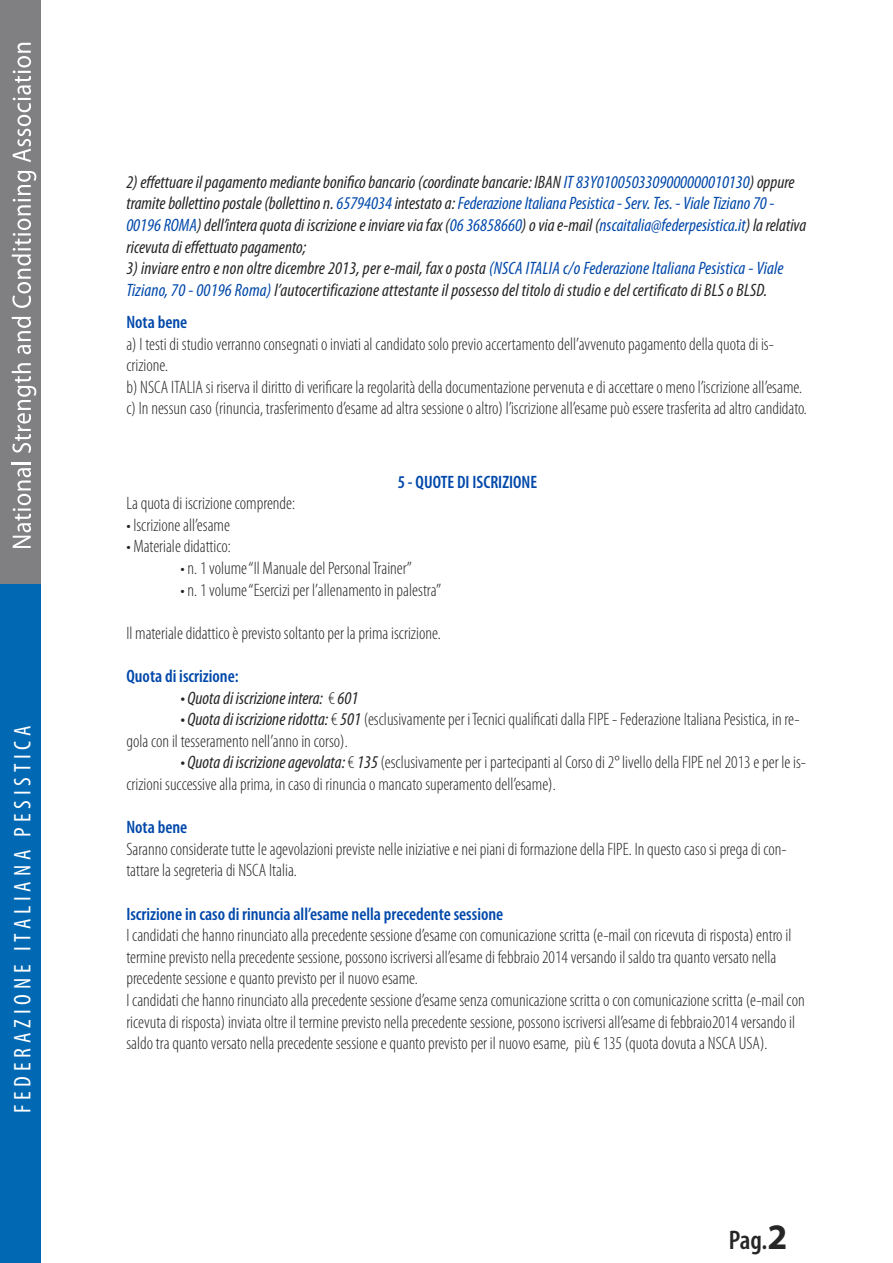
<style>
.page{position:relative;width:893px;height:1263px;background:#fff}
.page>*{position:absolute;margin:0;border:0;box-sizing:border-box;transform-origin:0 0}
.t1{font:600 condensed 27px "Myriad Pro";color:#272627}
.t2{font:condensed 24.15px "Myriad Pro";letter-spacing:.2em;color:#fff}
.t3{font:300 condensed 18px/21.6px "Myriad Pro";color:#272627}
.t4{font:italic condensed 18px/21.6px "Myriad Pro";color:#272627}
.t5{font:600 condensed 18px "Myriad Pro";color:#0048aa}
.s1{color:#0048aa}
.s2{font-weight:300;font-style:normal}
.s3{font-weight:400;font-style:italic}
.s4{font-weight:700;font-stretch:normal;font-size:36px}
</style>
<div class="page">
<div style="left:0;top:0;width:41px;height:585px;background:#808083"></div>
<div style="left:0;top:584px;width:41px;height:679px;background:#0168b3"></div>
<svg style="left:12px;top:462px;width:19px;height:86px"></svg>
<svg style="left:12px;top:363px;width:24px;height:90px"></svg>
<svg style="left:12px;top:317px;width:19px;height:37px"></svg>
<svg style="left:12px;top:171px;width:24px;height:137px"></svg>
<svg style="left:13px;top:43px;width:18px;height:119px"></svg>
<h2 class="t2" style="left:14px;top:1113px;width:389px;rotate:-90deg">FEDERAZIONE ITALIANA PESISTICA</h2>
<p class="t4" style="left:126px;top:173px;width:681px">2) effettuare il pagamento mediante bonifico bancario (coordinate bancarie: IBAN <span class="s1">IT 83Y0100503309000000010130</span>) oppure tramite bollettino postale (bollettino n. <span class="s1">65794034</span>intestato a:<span class="s1">Federazione Italiana Pesistica - Serv. Tes. - Viale Tiziano 70 - 00196 ROMA</span>) dell’intera quota di iscrizione e inviare via fax (<span class="s1">06 36858660</span>) o via e-mail (<span class="s1">nscaitalia@federpesistica.it</span>) la relativa ricevuta di effettuato pagamento;</p>
<p class="t4" style="left:126px;top:259px;width:659px">3) inviare entro e non oltre dicembre 2013, per e-mail, fax o posta <span class="s1">(NSCA ITALIA c/o Federazione Italiana Pesistica - Viale<br>Tiziano, 70 - 00196 Roma)</span> l’autocertificazione attestante il possesso del titolo di studio e del certificato di BLS o BLSD.</p>
<p class="t5" style="left:126px;top:315px;width:62px">Nota bene</p>
<p class="t3" style="left:126px;top:334px;width:682px">a) I testi di studio verranno consegnati o inviati al candidato solo previo accertamento dell’avvenuto pagamento della quota di is&shy;crizione.<br>b) NSCA ITALIA si riserva il diritto di verificare la regolarità della documentazione pervenuta e di accettare o meno l’iscrizione all’esame. c) In nessun caso (rinuncia, trasferimento d’esame ad altra sessione o altro) l’iscrizione all’esame può essere trasferita ad altro candidato.</p>
<p class="t5" style="left:398px;top:475px;width:141px">5 - QUOTE DI ISCRIZIONE</p>
<p class="t3" style="left:126px;top:494px;width:170px">La quota di iscrizione comprende:</p>
<p class="t3" style="left:126px;top:516px;width:105px">• Iscrizione all’esame</p>
<p class="t3" style="left:126px;top:537px;width:106px">• Materiale didattico:</p>
<p class="t3" style="left:180px;top:559px;width:233px">• n. 1 volume “Il Manuale del Personal Trainer”</p>
<p class="t3" style="left:180px;top:580px;width:262px">• n. 1 volume “Esercizi per l’allenamento in palestra”</p>
<p class="t3" style="left:126px;top:624px;width:316px">Il materiale didattico è previsto soltanto per la prima iscrizione.</p>
<p class="t5" style="left:126px;top:669px;width:114px">Quota di iscrizione:</p>
<p class="t4" style="left:180px;top:688px;width:180px">• Quota di iscrizione intera: <span class="s2">€</span> 601</p>
<p class="t3" style="left:126px;top:710px;width:675px;text-indent:54px"><span class="s3">• Quota di iscrizione ridotta:</span> € <span class="s3">501</span> (esclusivamente per i Tecnici qualificati dalla FIPE - Federazione Italiana Pesistica, in re&shy;gola con il tesseramento nell’anno in corso).</p>
<p class="t3" style="left:126px;top:753px;width:681px;text-indent:54px"><span class="s3">• Quota di iscrizione agevolata:</span> € <span class="s3">135</span> (esclusivamente per i partecipanti al Corso di 2° livello della FIPE nel 2013 e per le is&shy;crizioni successive alla prima, in caso di rinuncia o mancato superamento dell’esame).</p>
<p class="t5" style="left:126px;top:821px;width:62px">Nota bene</p>
<p class="t3" style="left:126px;top:840px;width:662px">Saranno considerate tutte le agevolazioni previste nelle iniziative e nei piani di formazione della FIPE. In questo caso si prega di con&shy;tattare la segreteria di NSCA Italia.</p>
<p class="t5" style="left:126px;top:907px;width:378px">Iscrizione in caso di rinuncia all’esame nella precedente sessione</p>
<p class="t3" style="left:126px;top:926px;width:680px">I candidati che hanno rinunciato alla precedente sessione d’esame con comunicazione scritta (e-mail con ricevuta di risposta) entro il termine previsto nella precedente sessione, possono iscriversi all’esame di febbraio 2014 versando il saldo tra quanto versato nella precedente sessione e quanto previsto per il nuovo esame.<br>I candidati che hanno rinunciato alla precedente sessione d’esame senza comunicazione scritta o con comunicazione scritta (e-mail con ricevuta di risposta) inviata oltre il termine previsto nella precedente sessione, possono iscriversi all’esame di febbraio2014 versando il saldo tra quanto versato nella precedente sessione e quanto previsto per il nuovo esame, più € 135 (quota dovuta a NSCA USA).</p>
<h1 class="t1" style="left:729px;top:1231px;width:60px">Pag.<span class="s4">2</span></h1>
</div>
